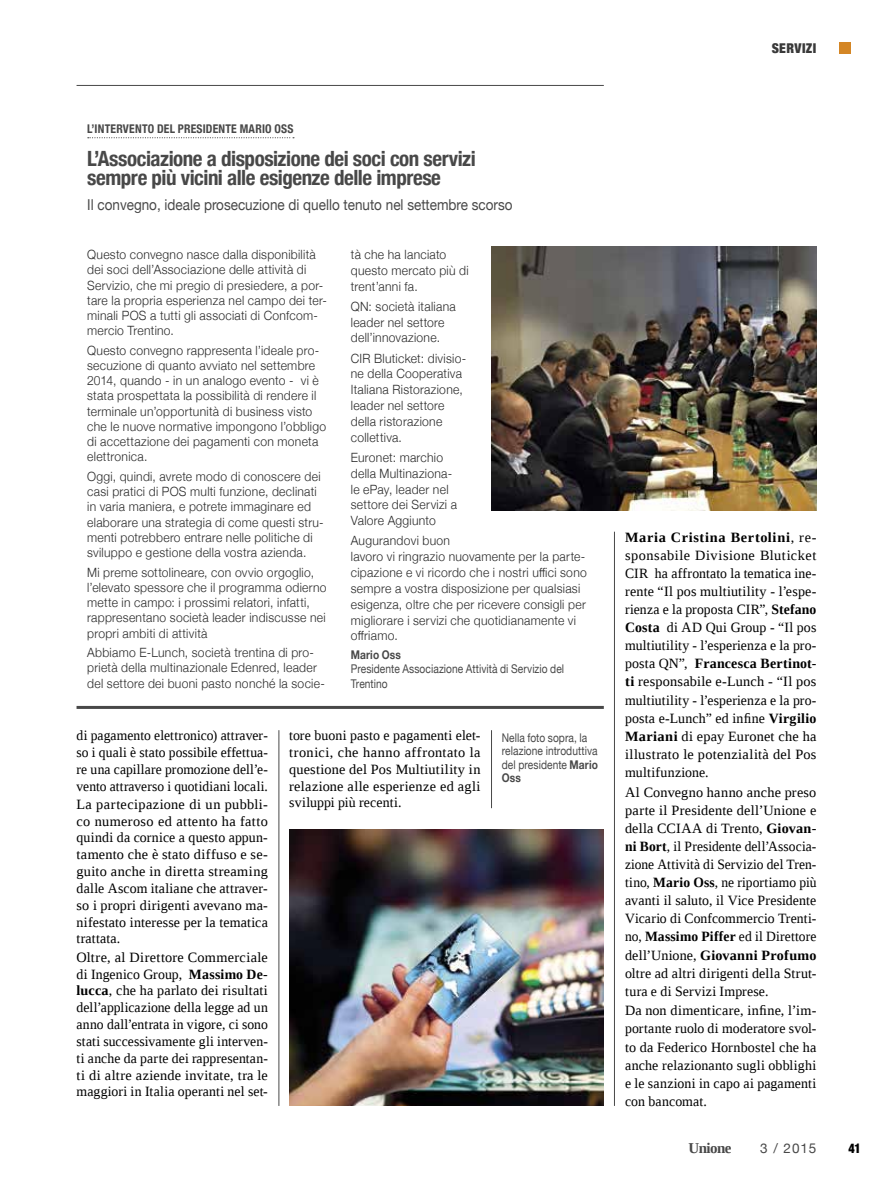
<style>
.page{position:relative;width:893px;height:1191px;background:#fff}
.page>*{position:absolute;margin:0;border:0;box-sizing:border-box;transform-origin:0 0}
.t1{font:700 condensed 21px/19.5px "Helvetica Neue";letter-spacing:-.02em;color:#484848}
.t2{font:15px "Helvetica Neue";color:#484848;scale:.9 1}
.t3{font:700 15px "Liberation Serif";letter-spacing:-.04em;color:#484848}
.t4{font:14.1px/18.1px "Liberation Serif";letter-spacing:.015em;color:#000;text-align:justify}
.t5{font:14.1px/16.8px "Liberation Serif";letter-spacing:.015em;color:#000;text-align:justify;scale:.96 1}
.t6{font:900 condensed 13.5px "Helvetica Neue";letter-spacing:.03em;color:#393939}
.t7{font:13.5px "Helvetica Neue";color:#484848}
.t8{font:900 condensed 13.5px "Helvetica Neue";color:#000;scale:.9 1}
.t9{font:300 12.75px/15.3px "Helvetica Neue";letter-spacing:.025em;color:#292929;scale:.95 1}
.t10{font:12px/13.5px "Helvetica Neue";letter-spacing:.005em;color:#484848;scale:.85 1}
.t11{font:700 condensed 12px "Helvetica Neue";letter-spacing:.02em;color:#484848}
.t12{font:700 12px "Helvetica Neue";letter-spacing:.015em;color:#484848;scale:.85 1}
.s1{font-weight:700}
</style>
<div class="page">
<div style="left:838px;top:43px;width:12px;height:11px;background:#d48625"></div>
<hr style="left:279px;top:730px;width:1px;height:376px;background:#484848">
<hr style="left:491px;top:730px;width:1px;height:78px;background:#484848">
<hr style="left:614px;top:531px;width:1px;height:575px;background:#484848">
<hr style="left:77px;top:85px;width:527px;height:1px;background:#484848">
<hr style="left:77px;top:706px;width:527px;height:3px;background:#484848">
<img style="left:491px;top:247px;width:325px;height:263px">
<img style="left:289px;top:829px;width:315px;height:277px">
<svg style="left:88px;top:137px;width:206px;height:1px"></svg>
<p class="t6" style="left:772px;top:37px;width:46px">SERVIZI</p>
<p class="t11" style="left:87px;top:119px;width:208px">L’INTERVENTO DEL PRESIDENTE MARIO OSS</p>
<h1 class="t1" style="left:87px;top:147px;width:390px">L’Associazione a disposizione dei soci con servizi sempre più vicini alle esigenze delle imprese</h1>
<p class="t2" style="left:87px;top:194px;width:474px">Il convegno, ideale prosecuzione di quello tenuto nel settembre scorso</p>
<p class="t9" style="left:87px;top:246px;width:254px">Questo convegno nasce dalla disponibilità dei soci dell’Associazione delle attività di Servizio, che mi pregio di presiedere, a por&shy;tare la propria esperienza nel campo dei ter&shy;minali POS a tutti gli associati di Confcom&shy;mercio Trentino.</p>
<p class="t9" style="left:87px;top:342px;width:253px">Questo convegno rappresenta l’ideale pro&shy;secuzione di quanto avviato nel settembre 2014, quando - in un analogo evento - vi è stata prospettata la possibilità di rendere il terminale un’opportunità di business visto che le nuove normative impongono l’obbligo di accettazione dei pagamenti con moneta elettronica.</p>
<p class="t9" style="left:87px;top:468px;width:250px">Oggi, quindi, avrete modo di conoscere dei casi pratici di POS multi funzione, declinati in varia maniera, e potrete immaginare ed elaborare una strategia di come questi stru&shy;menti potrebbero entrare nelle politiche di sviluppo e gestione della vostra azienda.</p>
<p class="t9" style="left:87px;top:563px;width:253px">Mi preme sottolineare, con ovvio orgoglio, l’elevato spessore che il programma odierno mette in campo: i prossimi relatori, infatti, rappresentano società leader indiscusse nei propri ambiti di attività</p>
<p class="t9" style="left:87px;top:644px;width:252px">Abbiamo E-Lunch, società trentina di pro&shy;prietà della multinazionale Edenred, leader del settore dei buoni pasto nonché la socie-</p>
<p class="t9" style="left:351px;top:246px;width:126px;line-height:15.9px">tà che ha lanciato questo mercato più di trent’anni fa.</p>
<p class="t9" style="left:351px;top:297px;width:112px;line-height:15.9px">QN: società italiana leader nel settore dell’innovazione.</p>
<p class="t9" style="left:351px;top:349px;width:123px;line-height:15.9px">CIR Bluticket: divisio&shy;ne della Cooperativa<br>Italiana Ristorazione, leader nel settore della ristorazione collettiva.</p>
<p class="t9" style="left:351px;top:448px;width:113px;line-height:15.9px">Euronet: marchio della Multinaziona&shy;le ePay, leader nel settore dei Servizi a<br>Valore Aggiunto</p>
<p class="t9" style="left:351px;top:532px;width:250px;line-height:15.9px">Augurandovi buon<br>lavoro vi ringrazio nuovamente per la parte&shy;cipazione e vi ricordo che i nostri uffici sono sempre a vostra disposizione per qualsiasi esigenza, oltre che per ricevere consigli per migliorare i servizi che quotidianamente vi offriamo.</p>
<p class="t12" style="left:351px;top:645px;width:61px">Mario Oss</p>
<p class="t10" style="left:351px;top:662px;width:253px;line-height:14.4px">Presidente Associazione Attività di Servizio del<br>Trentino</p>
<p class="t5" style="left:77px;top:727px;width:201px">di pagamento elettronico) attraver&shy;so i quali è stato possibile effettua&shy;re una capillare promozione dell’e&shy;vento attraverso i quotidiani locali.</p>
<p class="t4" style="left:77px;top:795px;width:193px;line-height:16.8px">La partecipazione di un pubbli&shy;co numeroso ed attento ha fatto quindi da cornice a questo appun&shy;tamento che è stato diffuso e se&shy;guito anche in diretta streaming dalle Ascom italiane che attraver&shy;so i propri dirigenti avevano ma&shy;nifestato interesse per la tematica trattata.</p>
<p class="t4" style="left:77px;top:948px;width:193px;line-height:16.8px">Oltre, al Direttore Commerciale di Ingenico Group, <span class="s1">Massimo De&shy;lucca</span>, che ha parlato dei risultati dell’applicazione della legge ad un anno dall’entrata in vigore, ci sono stati successivamente gli interven&shy;ti anche da parte dei rappresentan&shy;ti di altre aziende invitate, tra le maggiori in Italia operanti nel set-</p>
<p class="t4" style="left:289px;top:727px;width:193px;line-height:16.8px">tore buoni pasto e pagamenti elet&shy;tronici, che hanno affrontato la questione del Pos Multiutility in relazione alle esperienze ed agli sviluppi più recenti.</p>
<p class="t10" style="left:502px;top:731px;width:115px">Nella foto sopra, la relazione introduttiva del presidente <span class="s1">Mario<br>Oss</span></p>
<p class="t4" style="left:625px;top:527px;width:193px"><span class="s1">Maria Cristina Bertolini</span>, re&shy;sponsabile Divisione Bluticket CIR ha affrontato la tematica ine&shy;rente “Il pos multiutility - l’espe&shy;rienza e la proposta CIR”, <span class="s1">Stefano Costa</span> di AD Qui Group - “Il pos multiutility - l’esperienza e la pro&shy;posta QN”, <span class="s1">Francesca Bertinot&shy;ti</span> responsabile e-Lunch - “Il pos multiutility - l’esperienza e la pro&shy;posta e-Lunch” ed infine <span class="s1">Virgilio Mariani</span> di epay Euronet che ha illustrato le potenzialità del Pos multifunzione.</p>
<p class="t4" style="left:625px;top:782px;width:193px">Al Convegno hanno anche preso parte il Presidente dell’Unione e della CCIAA di Trento, <span class="s1">Giovan&shy;ni Bort</span>, il Presidente dell’Associa&shy;zione Attività di Servizio del Tren&shy;tino, <span class="s1">Mario Oss</span>, ne riportiamo più avanti il saluto, il Vice Presidente Vicario di Confcommercio Trenti&shy;no, <span class="s1">Massimo Piffer</span> ed il Direttore dell’Unione, <span class="s1">Giovanni Profumo </span>oltre ad altri dirigenti della Strut&shy;tura e di Servizi Imprese.</p>
<p class="t4" style="left:625px;top:1001px;width:193px">Da non dimenticare, infine, l’im&shy;portante ruolo di moderatore svol&shy;to da Federico Hornbostel che ha anche relazionanto sugli obblighi e le sanzioni in capo ai pagamenti con bancomat.</p>
<p class="t3" style="left:688px;top:1138px;width:44px">Unione</p>
<p class="t7" style="left:760px;top:1138px;width:58px">3 / 2015</p>
<p class="t8" style="left:849px;top:1137px;width:15px">41</p>
</div>
